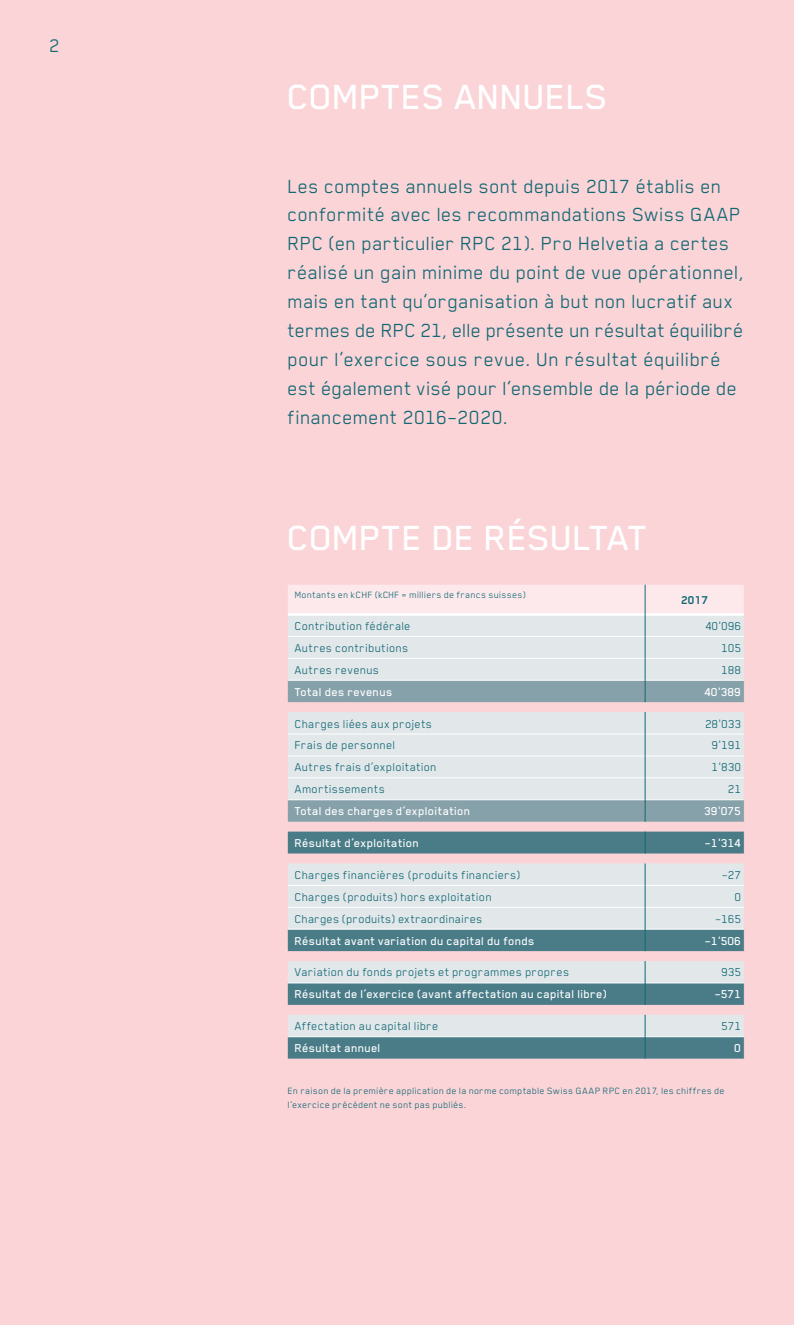
<style>
.page{position:relative;width:794px;height:1325px;background:#fff}
.page>*{position:absolute;margin:0;border:0;box-sizing:border-box;transform-origin:0 0}
.t1{font:40.25px "B Pro Helvetia Medium";color:#fff}
.t2{font:21.88px/28.9px "B Pro Helvetia Book";letter-spacing:.01em;color:#126873}
.t3{font:21px "B Pro Helvetia Book";color:#126873}
.t4{font:13.12px "B Pro Helvetia Book";letter-spacing:.02em;color:#126873}
.t5{font:13.12px "B Pro Helvetia Medium";letter-spacing:.02em;color:#fff}
.t6{font:13.12px "B Pro Helvetia Bold";color:#126873}
.t7{font:10.5px/14px "B Pro Helvetia Book";letter-spacing:.03em;color:#126873}
</style>
<div class="page">
<div style="left:0;top:0;width:794px;height:1324px;background:#fbd4d8"></div>
<svg style="left:288px;top:702px;width:456px;height:119px;fill:#e2e7ea"></svg>
<svg style="left:288px;top:831px;width:456px;height:227px"></svg>
<hr style="left:288px;top:777px;width:357px;height:1px;background:#fff">
<hr style="left:645px;top:777px;width:99px;height:1px;background:#fff">
<hr style="left:288px;top:907px;width:357px;height:1px;background:#fff">
<hr style="left:645px;top:907px;width:99px;height:1px;background:#fff">
<hr style="left:288px;top:799px;width:357px;height:1px;background:#fff">
<hr style="left:288px;top:928px;width:357px;height:1px;background:#fff">
<hr style="left:645px;top:799px;width:99px;height:1px;background:#fff">
<hr style="left:645px;top:928px;width:99px;height:1px;background:#fff">
<hr style="left:288px;top:755px;width:357px;height:1px;background:#fff">
<hr style="left:645px;top:755px;width:99px;height:1px;background:#fff">
<hr style="left:288px;top:885px;width:357px;height:1px;background:#fff">
<hr style="left:645px;top:885px;width:99px;height:1px;background:#fff">
<svg style="left:645px;top:831px;width:1px;height:22px"></svg>
<svg style="left:288px;top:584px;width:456px;height:118px"></svg>
<hr style="left:288px;top:733px;width:357px;height:1px;background:#fff">
<hr style="left:645px;top:733px;width:99px;height:1px;background:#fff">
<svg style="left:645px;top:712px;width:1px;height:109px"></svg>
<svg style="left:645px;top:863px;width:1px;height:88px"></svg>
<hr style="left:288px;top:982px;width:357px;height:1px;background:#fff">
<hr style="left:288px;top:1036px;width:357px;height:1px;background:#fff">
<hr style="left:645px;top:982px;width:99px;height:1px;background:#fff">
<hr style="left:645px;top:1036px;width:99px;height:1px;background:#fff">
<svg style="left:645px;top:961px;width:1px;height:43px"></svg>
<svg style="left:645px;top:1014px;width:1px;height:44px"></svg>
<p class="t3" style="left:50px;top:35px;width:12px">2</p>
<h1 class="t1" style="left:288px;top:76px;width:322px">COMPTES ANNUELS</h1>
<p class="t2" style="left:288px;top:171px;width:458px">Les comptes annuels sont depuis 2017 établis en conformité avec les recommandations Swiss GAAP RPC (en particulier RPC 21). Pro Helvetia a certes réalisé un gain minime du point de vue opérationnel, mais en tant qu’organisation à but non lucratif aux termes de RPC 21, elle présente un résultat équilibré pour l’exercice sous revue. Un résultat équilibré est également visé pour l’ensemble de la période de financement 2016–2020.</p>
<h1 class="t1" style="left:288px;top:516px;width:362px">COMPTE DE RÉSULTAT</h1>
<p class="t7" style="left:295px;top:587px;width:233px">Montants en kCHF (kCHF = milliers de francs suisses)</p>
<p class="t6" style="left:681px;top:593px;width:29px">2017</p>
<p class="t4" style="left:295px;top:619px;width:118px">Contribution fédérale</p>
<p class="t4" style="left:705px;top:619px;width:38px">40'096</p>
<p class="t4" style="left:295px;top:641px;width:115px">Autres contributions</p>
<p class="t4" style="left:721px;top:641px;width:21px">105</p>
<p class="t4" style="left:295px;top:662px;width:86px">Autres revenus</p>
<p class="t4" style="left:721px;top:662px;width:21px">188</p>
<p class="t5" style="left:295px;top:684px;width:99px">Total des revenus</p>
<p class="t5" style="left:704px;top:684px;width:38px">40'389</p>
<p class="t4" style="left:295px;top:716px;width:139px">Charges liées aux projets</p>
<p class="t4" style="left:705px;top:716px;width:38px">28'033</p>
<p class="t4" style="left:295px;top:738px;width:102px">Frais de personnel</p>
<p class="t4" style="left:712px;top:738px;width:31px">9'191</p>
<p class="t4" style="left:295px;top:760px;width:144px">Autres frais d’exploitation</p>
<p class="t4" style="left:712px;top:760px;width:31px">1'830</p>
<p class="t4" style="left:295px;top:782px;width:92px">Amortissements</p>
<p class="t4" style="left:728px;top:782px;width:15px">21</p>
<p class="t5" style="left:295px;top:804px;width:177px">Total des charges d’exploitation</p>
<p class="t5" style="left:704px;top:804px;width:38px">39'075</p>
<p class="t5" style="left:295px;top:836px;width:126px">Résultat d’exploitation</p>
<p class="t5" style="left:705px;top:836px;width:38px">–1'314</p>
<p class="t4" style="left:295px;top:867px;width:227px">Charges financières (produits financiers)</p>
<p class="t4" style="left:722px;top:867px;width:21px">–27</p>
<p class="t4" style="left:295px;top:889px;width:199px">Charges (produits) hors exploitation</p>
<p class="t4" style="left:735px;top:889px;width:8px">0</p>
<p class="t4" style="left:295px;top:911px;width:189px">Charges (produits) extraordinaires</p>
<p class="t4" style="left:715px;top:911px;width:27px">–165</p>
<p class="t5" style="left:295px;top:933px;width:241px">Résultat avant variation du capital du fonds</p>
<p class="t5" style="left:705px;top:933px;width:38px">–1'506</p>
<p class="t4" style="left:295px;top:965px;width:276px">Variation du fonds projets et programmes propres</p>
<p class="t4" style="left:721px;top:965px;width:21px">935</p>
<p class="t5" style="left:295px;top:987px;width:314px">Résultat de l’exercice (avant affectation au capital libre)</p>
<p class="t5" style="left:715px;top:987px;width:28px">–571</p>
<p class="t4" style="left:295px;top:1019px;width:145px">Affectation au capital libre</p>
<p class="t4" style="left:721px;top:1019px;width:21px">571</p>
<p class="t5" style="left:295px;top:1041px;width:88px">Résultat annuel</p>
<p class="t5" style="left:734px;top:1041px;width:8px">0</p>
<p class="t7" style="left:288px;top:1083px;width:438px">En raison de la première application de la norme comptable Swiss GAAP RPC en 2017, les chiffres de l’exercice précédent ne sont pas publiés.</p>
</div>
